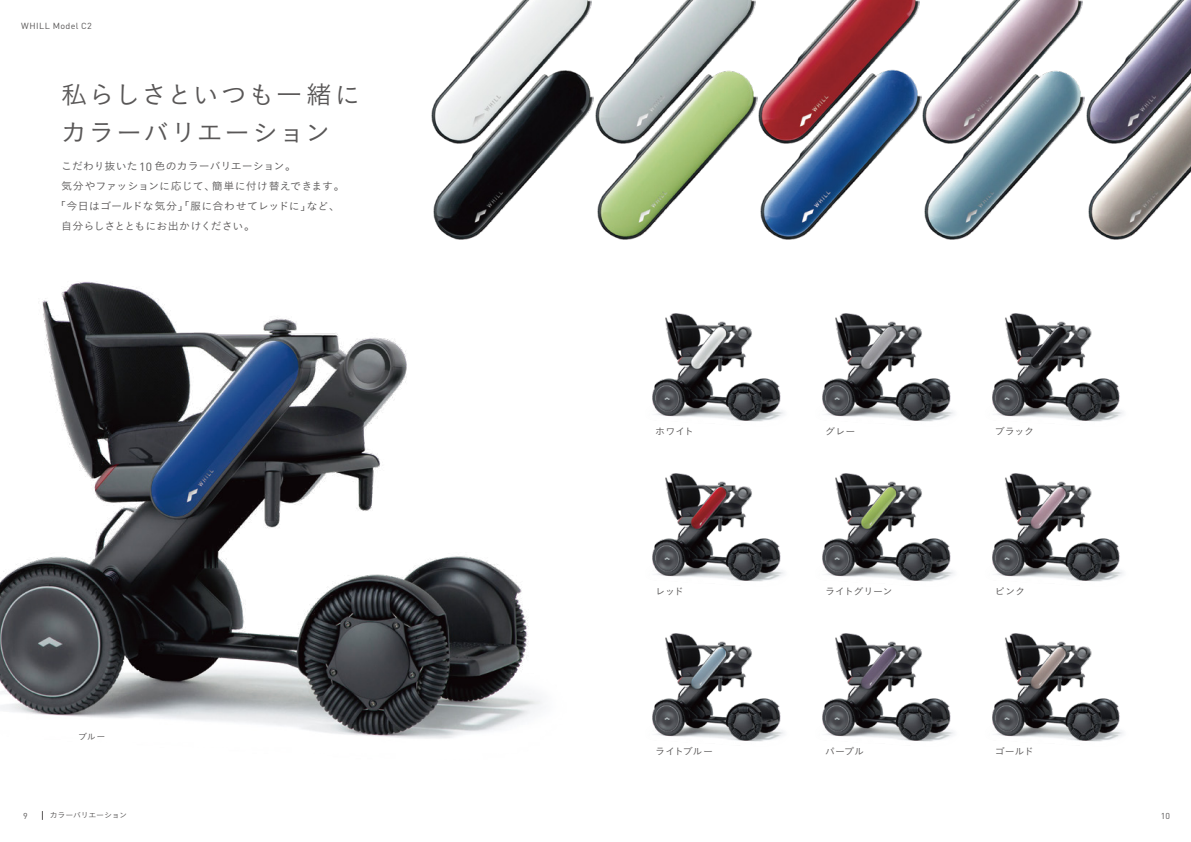
<style>
.page{position:relative;width:1191px;height:842px;background:#fff}
.page>*{position:absolute;margin:0;border:0;box-sizing:border-box;transform-origin:0 0}
.t1{font:25.2px/38px "Koburina Go Std W3";letter-spacing:.055em;color:#595757}
.t2{font:10.7px "Koburina Go Std W3";letter-spacing:-.01em;color:#595757}
.t3{font:9.7px "Koburina Go Std W3";letter-spacing:-.02em;color:#595757}
.t4{font:8.7px "DIN Pro";letter-spacing:.045em;color:#595757}
.t5{font:8.7px "Koburina Go Std W3";color:#595757}
.t6{font:8.5px "DIN Pro";color:#595757}
.t7{font:7.8px "Koburina Go Std W3";letter-spacing:-.03em;color:#595757}
.s1{font-family:"DIN Pro";font-size:11.7px}
</style>
<div class="page">
<img style="left:822px;top:473px;width:132px;height:109px">
<img style="left:822px;top:313px;width:132px;height:109px">
<img style="left:822px;top:633px;width:132px;height:109px">
<img style="left:652px;top:473px;width:132px;height:109px">
<img style="left:652px;top:633px;width:132px;height:109px">
<img style="left:652px;top:313px;width:132px;height:109px">
<img style="left:992px;top:633px;width:131px;height:109px">
<img style="left:992px;top:473px;width:131px;height:109px">
<img style="left:992px;top:313px;width:131px;height:109px">
<img style="left:595px;top:0;width:160px;height:124px">
<img style="left:1086px;top:0;width:105px;height:124px">
<img style="left:922px;top:0;width:160px;height:124px">
<img style="left:431px;top:0;width:160px;height:124px">
<img style="left:758px;top:0;width:161px;height:124px">
<img style="left:924px;top:70px;width:160px;height:170px">
<img style="left:597px;top:70px;width:160px;height:170px">
<img style="left:433px;top:70px;width:160px;height:170px">
<img style="left:1088px;top:70px;width:103px;height:170px">
<img style="left:760px;top:70px;width:161px;height:170px">
<img style="left:0;top:282px;width:542px;height:457px">
<p class="t4" style="left:21px;top:19px;width:72px">WHILL Model C2</p>
<h1 class="t1" style="left:61px;top:75px;width:301px">私らしさといつも一緒にカラーバリエーション</h1>
<p class="t2" style="left:61px;top:158px;width:237px">こだわり抜いた<span class="s1">10</span> 色のカラーバリエーション。</p>
<p class="t2" style="left:61px;top:178px;width:285px">気分やファッションに応じて、簡単に付け替えできます。</p>
<p class="t2" style="left:55px;top:198px;width:287px">「今日はゴールドな気分」「服に合わせてレッドに」など、</p>
<p class="t2" style="left:61px;top:218px;width:196px">自分らしさとともにお出かけください。</p>
<p class="t5" style="left:78px;top:730px;width:29px">ブルー</p>
<p class="t3" style="left:655px;top:424px;width:40px">ホワイト</p>
<p class="t3" style="left:825px;top:424px;width:32px">グレー</p>
<p class="t3" style="left:995px;top:424px;width:41px">ブラック</p>
<p class="t3" style="left:655px;top:584px;width:30px">レッド</p>
<p class="t3" style="left:825px;top:584px;width:69px">ライトグリーン</p>
<p class="t3" style="left:995px;top:584px;width:32px">ピンク</p>
<p class="t3" style="left:655px;top:744px;width:59px">ライトブルー</p>
<p class="t3" style="left:825px;top:744px;width:41px">パープル</p>
<p class="t3" style="left:995px;top:744px;width:41px">ゴールド</p>
<p class="t6" style="left:23px;top:809px;width:6px">9</p>
<p class="t7" style="left:50px;top:809px;width:79px">カラーバリエーション</p>
<p class="t6" style="left:1160px;top:809px;width:11px">10</p>
</div>
